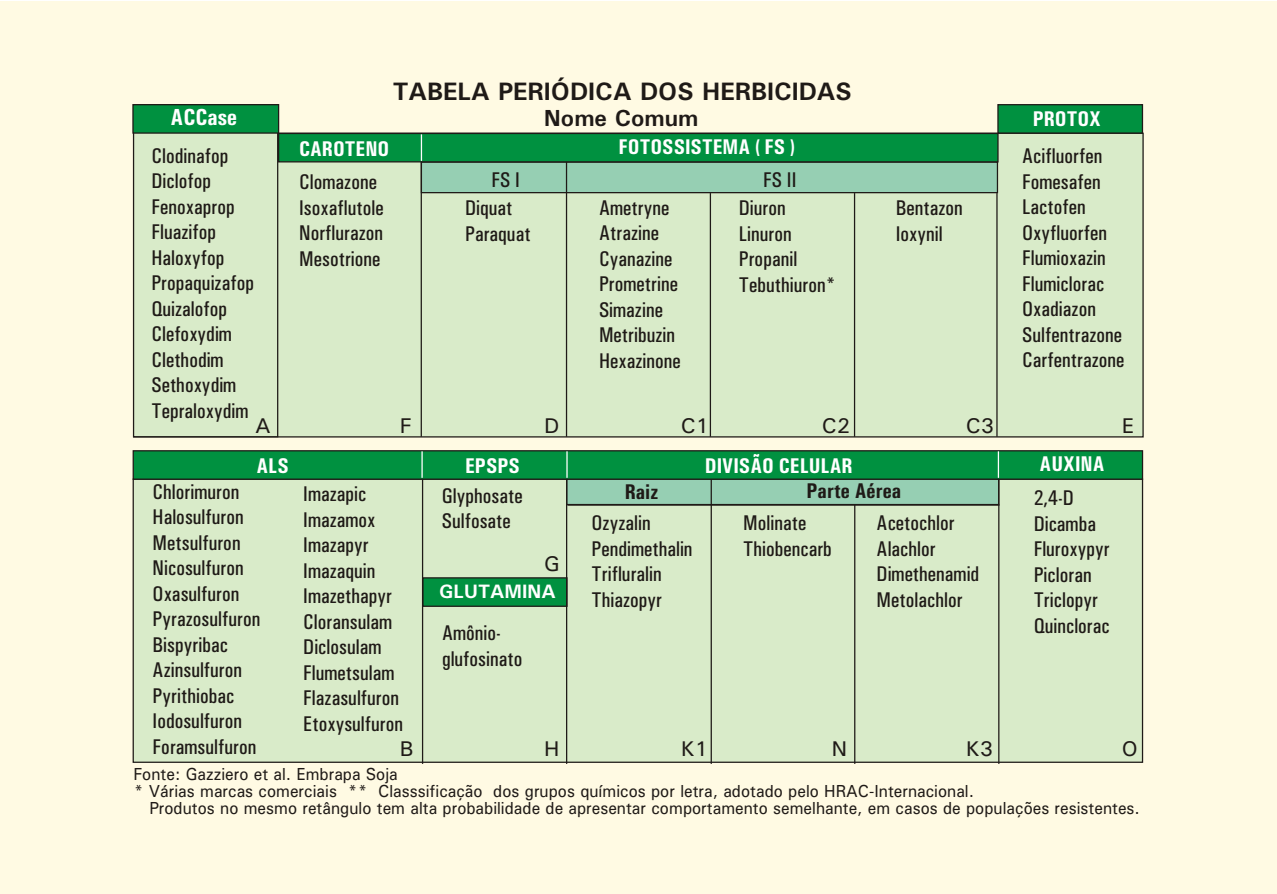
<style>
.page{position:relative;width:1277px;height:894px;background:#fff}
.page>*{position:absolute;margin:0;border:0;box-sizing:border-box;transform-origin:0 0}
.t1{font:700 25.2px "Univers";color:#1f1a17}
.t2{font:700 23.25px "Univers";color:#1f1a17}
.t3{font:700 23.25px "Univers Condensed";color:#fff}
.t4{font:21.3px/25.5px "Univers Condensed";color:#1f1a17}
.t5{font:700 21.3px "Univers Condensed";color:#fff}
.t6{font:21.3px "Univers";color:#1f1a17}
.t7{font:700 21.3px "Univers Condensed";color:#1f1a17}
.t8{font:700 19.35px "Univers";color:#fff}
.t9{font:17.4px "Univers";color:#1f1a17;scale:.92 1}
</style>
<div class="page">
<div style="left:0;top:1px;width:1276px;height:893px;background:#fffae3"></div>
<div style="left:133px;top:479px;width:1010px;height:284px;background:#d9ebc9;border:1px solid #1f1a17"></div>
<div style="left:133px;top:133px;width:1010px;height:305px;background:#d9ebc9;border:1px solid #1f1a17"></div>
<div style="left:421px;top:161px;width:577px;height:32px;background:#96cfb3;border:1px solid #1f1a17"></div>
<div style="left:566px;top:478px;width:433px;height:27px;background:#96cfb3"></div>
<div style="left:422px;top:577px;width:145px;height:30px;background:#009140;border:1px solid #1f1a17"></div>
<div style="left:133px;top:450px;width:1010px;height:30px;background:#009140;border:1px solid #1f1a17"></div>
<hr style="left:420px;top:134px;width:2px;height:303px;background:#1f1a17">
<hr style="left:422px;top:479px;width:1px;height:285px;background:#1f1a17">
<hr style="left:566px;top:479px;width:1px;height:285px;background:#1f1a17">
<hr style="left:710px;top:479px;width:2px;height:285px;background:#1f1a17">
<hr style="left:854px;top:504px;width:1px;height:260px;background:#1f1a17">
<hr style="left:998px;top:479px;width:1px;height:285px;background:#1f1a17">
<hr style="left:566px;top:134px;width:1px;height:303px;background:#1f1a17">
<hr style="left:709px;top:193px;width:2px;height:244px;background:#1f1a17">
<hr style="left:854px;top:193px;width:1px;height:244px;background:#1f1a17">
<hr style="left:996px;top:193px;width:1px;height:244px;background:#1f1a17">
<hr style="left:567px;top:504px;width:432px;height:2px;background:#1f1a17">
<div style="left:133px;top:104px;width:145px;height:333px;background:#d9ebc9;border:1px solid #1f1a17"></div>
<div style="left:997px;top:104px;width:146px;height:30px;background:#009140;border:1px solid #1f1a17"></div>
<div style="left:278px;top:133px;width:720px;height:29px;background:#009140;border:1px solid #1f1a17"></div>
<div style="left:132px;top:104px;width:147px;height:30px;background:#009140;border:1px solid #1f1a17"></div>
<svg style="left:421px;top:134px;width:1px;height:27px"></svg>
<hr style="left:421px;top:451px;width:2px;height:27px;background:#fff">
<svg style="left:566px;top:451px;width:1px;height:27px"></svg>
<hr style="left:997px;top:451px;width:2px;height:27px;background:#fff">
<p class="t1" style="left:393px;top:83px;width:461px">TABELA PERIÓDICA DOS HERBICIDAS</p>
<p class="t3" style="left:170px;top:109px;width:68px">ACCase</p>
<p class="t2" style="left:544px;top:110px;width:156px">Nome Comum</p>
<p class="t5" style="left:1032px;top:111px;width:70px">PROTOX</p>
<p class="t4" style="left:151px;top:145px;width:104px">Clodinafop<br>Diclofop<br>Fenoxaprop<br>Fluazifop<br>Haloxyfop<br>Propaquizafop<br>Quizalofop<br>Clefoxydim<br>Clethodim<br>Sethoxydim<br>Tepraloxydim</p>
<p class="t6" style="left:255px;top:418px;width:17px">A</p>
<p class="t5" style="left:299px;top:141px;width:92px">CAROTENO</p>
<p class="t5" style="left:618px;top:140px;width:178px">FOTOSSISTEMA ( FS )</p>
<p class="t4" style="left:299px;top:171px;width:86px">Clomazone<br>Isoxaflutole<br>Norflurazon<br>Mesotrione</p>
<p class="t6" style="left:400px;top:418px;width:13px">F</p>
<p class="t4" style="left:491px;top:169px;width:30px">FS I</p>
<p class="t4" style="left:763px;top:169px;width:35px">FS II</p>
<p class="t4" style="left:599px;top:197px;width:83px">Ametryne<br>Atrazine<br>Cyanazine<br>Prometrine<br>Simazine<br>Metribuzin<br>Hexazinone</p>
<p class="t4" style="left:465px;top:197px;width:67px">Diquat<br>Paraquat</p>
<p class="t4" style="left:895px;top:197px;width:69px">Bentazon<br>Ioxynil</p>
<p class="t4" style="left:739px;top:197px;width:98px">Diuron<br>Linuron<br>Propanil<br>Tebuthiuron*</p>
<p class="t6" style="left:544px;top:418px;width:17px">D</p>
<p class="t6" style="left:681px;top:418px;width:30px">C1</p>
<p class="t6" style="left:822px;top:418px;width:30px">C2</p>
<p class="t6" style="left:965px;top:418px;width:30px">C3</p>
<p class="t4" style="left:1022px;top:145px;width:104px">Acifluorfen<br>Fomesafen<br>Lactofen<br>Oxyfluorfen<br>Flumioxazin<br>Flumiclorac<br>Oxadiazon<br>Sulfentrazone<br>Carfentrazone</p>
<p class="t6" style="left:1121px;top:418px;width:14px">E</p>
<p class="t5" style="left:256px;top:458px;width:34px">ALS</p>
<p class="t5" style="left:465px;top:458px;width:56px">EPSPS</p>
<p class="t5" style="left:705px;top:458px;width:149px">DIVISÃO CELULAR</p>
<p class="t5" style="left:1039px;top:457px;width:67px">AUXINA</p>
<p class="t4" style="left:153px;top:481px;width:109px">Chlorimuron<br>Halosulfuron<br>Metsulfuron<br>Nicosulfuron<br>Oxasulfuron<br>Pyrazosulfuron<br>Bispyribac<br>Azinsulfuron<br>Pyrithiobac<br>Iodosulfuron<br>Foramsulfuron</p>
<p class="t4" style="left:303px;top:483px;width:101px">Imazapic<br>Imazamox<br>Imazapyr<br>Imazaquin<br>Imazethapyr<br>Cloransulam<br>Diclosulam<br>Flumetsulam<br>Flazasulfuron<br>Etoxysulfuron</p>
<p class="t4" style="left:442px;top:485px;width:82px">Glyphosate<br>Sulfosate</p>
<p class="t6" style="left:544px;top:556px;width:17px">G</p>
<p class="t8" style="left:439px;top:585px;width:118px">GLUTAMINA</p>
<p class="t4" style="left:442px;top:622px;width:82px">Amônio&shy;glufosinato</p>
<p class="t6" style="left:400px;top:741px;width:15px">B</p>
<p class="t6" style="left:544px;top:741px;width:17px">H</p>
<p class="t7" style="left:624px;top:484px;width:35px">Raiz</p>
<p class="t7" style="left:806px;top:483px;width:96px">Parte Aérea</p>
<p class="t4" style="left:591px;top:512px;width:103px">Ozyzalin<br>Pendimethalin<br>Trifluralin<br>Thiazopyr</p>
<p class="t4" style="left:743px;top:512px;width:90px">Molinate<br>Thiobencarb</p>
<p class="t4" style="left:876px;top:512px;width:104px">Acetochlor<br>Alachlor<br>Dimethenamid<br>Metolachlor</p>
<p class="t6" style="left:681px;top:741px;width:29px">K1</p>
<p class="t6" style="left:831px;top:741px;width:17px">N</p>
<p class="t6" style="left:965px;top:741px;width:29px">K3</p>
<p class="t4" style="left:1033px;top:487px;width:78px">2,4-D<br>Dicamba<br>Fluroxypyr<br>Picloran<br>Triclopyr<br>Quinclorac</p>
<p class="t6" style="left:1121px;top:741px;width:18px">O</p>
<p class="t9" style="left:133px;top:768px;width:289px">Fonte: Gazziero et al. Embrapa Soja</p>
<p class="t9" style="left:133px;top:785px;width:915px">* Várias marcas comerciais ** Classsificação dos grupos químicos por letra, adotado pelo HRAC-Internacional.</p>
<p class="t9" style="left:149px;top:802px;width:1078px">Produtos no mesmo retângulo tem alta probabilidade de apresentar comportamento semelhante, em casos de populações resistentes.</p>
</div>
